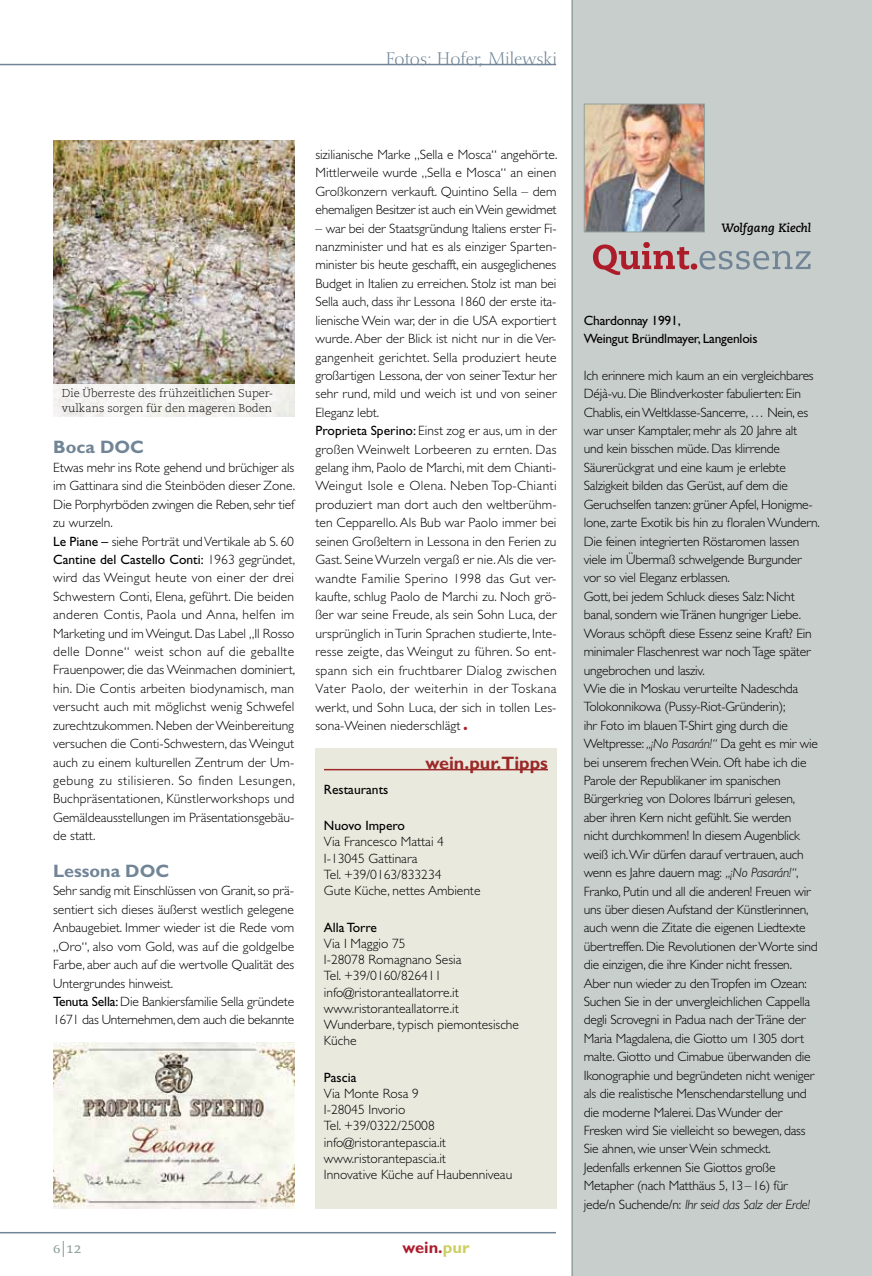
<style>
.page{position:relative;width:872px;height:1276px;background:#fff}
.page>*{position:absolute;margin:0;border:0;box-sizing:border-box;transform-origin:0 0}
.t1{font:300 18px "Nofret";color:#718596}
.t2{font:700 18px "Gill Sans Std";color:#718596}
.t3{font:700 18px "Gill Sans Std";color:#9a2928}
.t4{font:700 16.5px "Gill Sans Std";color:#ac1e2f}
.t5{font:15px "Quadraat Small Caps";color:#92a19c}
.t6{font:300 13.5px/18.5px "Gill Sans Std";letter-spacing:-.01em;color:#000}
.t7{font:13.5px/18.5px "Gill Sans Std";letter-spacing:-.015em;color:#000}
.t8{font:italic 700 12px "Caecilia";color:#000}
.t9{font:300 11.25px/15px "Caecilia";color:#000}
.s1{font-weight:400}
.s2{color:#ad1c29}
.s3{color:#cbcf62}
.s4{font-style:italic}
</style>
<div class="page">
<div style="left:572px;top:0;width:300px;height:1276px;background:#c8cecb"></div>
<hr style="left:571px;top:0;width:2px;height:1276px;background:#92a19c">
<img style="left:586px;top:105px;width:117px;height:125px">
<div style="left:584px;top:103px;width:121px;height:129px;border:1px solid #92a19c"></div>
<svg style="left:593px;top:242px;width:217px;height:33px"></svg>
<img style="left:53px;top:140px;width:241px;height:244px">
<div style="left:53px;top:384px;width:241px;height:32px;background:#f4f3f1"></div>
<div style="left:315px;top:748px;width:241px;height:460px;background:#eae9de"></div>
<hr style="left:324px;top:769px;width:224px;height:1px;background:#9a2928">
<img style="left:53px;top:1042px;width:241px;height:166px">
<h1 class="t1" style="left:386px;top:48px;width:173px">Fotos: Hofer, Milewski</h1>
<p class="t9" style="left:62px;top:386px;width:213px">Die Überreste des frühzeitlichen Super&shy;vulkans sorgen für den mageren Boden</p>
<h1 class="t2" style="left:53px;top:437px;width:92px">Boca DOC</h1>
<p class="t6" style="left:53px;top:458px;width:244px">Etwas mehr ins Rote gehend und brüchiger als im Gattinara sind die Steinböden dieser Zone.<br>Die Porphyrböden zwingen die Reben, sehr tief zu wurzeln.<br><span class="s1">Le Piane –</span> siehe Porträt und Vertikale ab S. 60<br><span class="s1">Cantine del Castello Conti:</span> 1963 gegründet, wird das Weingut heute von einer der drei Schwestern Conti, Elena, geführt. Die beiden anderen Contis, Paola und Anna, helfen im Marketing und im Weingut. Das Label „Il Rosso delle Donne“ weist schon auf die geballte Frauenpower, die das Weinmachen dominiert, hin. Die Contis arbeiten biodynamisch, man versucht auch mit möglichst wenig Schwefel zurechtzukommen. Neben der Weinbereitung versuchen die Conti-Schwestern, das Weingut auch zu einem kulturellen Zentrum der Um&shy;gebung zu stilisieren. So finden Lesungen, Buchpräsentationen, Künstlerworkshops und Gemäldeausstellungen im Präsentationsgebäu&shy;de statt.</p>
<h1 class="t2" style="left:53px;top:860px;width:118px">Lessona DOC</h1>
<p class="t6" style="left:53px;top:882px;width:243px">Sehr sandig mit Einschlüssen von Granit, so prä&shy;sentiert sich dieses äußerst westlich gelegene Anbaugebiet. Immer wieder ist die Rede vom „Oro“, also vom Gold, was auf die goldgelbe Farbe, aber auch auf die wertvolle Qualität des Untergrundes hinweist.<br><span class="s1">Tenuta Sella:</span> Die Bankiersfamilie Sella gründete 1671 das Unternehmen, dem auch die bekannte</p>
<p class="t6" style="left:315px;top:145px;width:244px;text-align:justify">sizilianische Marke „Sella e Mosca“ angehörte.<br>Mittlerweile wurde „Sella e Mosca“ an einen Großkonzern verkauft. Quintino Sella – dem ehemaligen Besitzer ist auch ein Wein gewidmet</p>
<p class="t6" style="left:315px;top:219px;width:243px">– war bei der Staatsgründung Italiens erster Fi&shy;nanzminister und hat es als einziger Sparten&shy;minister bis heute geschafft, ein ausgeglichenes Budget in Italien zu erreichen. Stolz ist man bei Sella auch, dass ihr Lessona 1860 der erste ita&shy;lienische Wein war, der in die USA exportiert wurde. Aber der Blick ist nicht nur in die Ver&shy;gangenheit gerichtet. Sella produziert heute großartigen Lessona, der von seiner Textur her sehr rund, mild und weich ist und von seiner Eleganz lebt.<br><span class="s1">Proprieta Sperino:</span> Einst zog er aus, um in der großen Weinwelt Lorbeeren zu ernten. Das gelang ihm, Paolo de Marchi, mit dem Chianti-Weingut Isole e Olena. Neben Top-Chianti produziert man dort auch den weltberühm&shy;ten Cepparello. Als Bub war Paolo immer bei seinen Großeltern in Lessona in den Ferien zu Gast. Seine Wurzeln vergaß er nie. Als die ver&shy;wandte Familie Sperino 1998 das Gut ver&shy;kaufte, schlug Paolo de Marchi zu. Noch grö&shy;ßer war seine Freude, als sein Sohn Luca, der ursprünglich in Turin Sprachen studierte, Inte&shy;resse zeigte, das Weingut zu führen. So ent&shy;spann sich ein fruchtbarer Dialog zwischen Vater Paolo, der weiterhin in der Toskana werkt, und Sohn Luca, der sich in tollen Les&shy;sona-Weinen niederschlägt <span class="s2">•</span></p>
<h1 class="t3" style="left:425px;top:752px;width:124px">wein.pur.Tipps</h1>
<p class="t7" style="left:324px;top:780px;width:66px">Restaurants</p>
<p class="t7" style="left:324px;top:816px;width:82px">Nuovo Impero</p>
<p class="t6" style="left:324px;top:834px;width:158px;line-height:16.2px">Via Francesco Mattai 4<br>I-13045 Gattinara<br>Tel. +39/0163/833234<br>Gute Küche, nettes Ambiente</p>
<p class="t7" style="left:324px;top:918px;width:55px">Alla Torre</p>
<p class="t6" style="left:324px;top:935px;width:197px;line-height:16.2px">Via I Maggio 75<br>I-28078 Romagnano Sesia<br>Tel. +39/0160/826411 info@ristoranteallatorre.it www.ristoranteallatorre.it<br>Wunderbare, typisch piemontesische<br>Küche</p>
<p class="t7" style="left:324px;top:1068px;width:34px">Pascia</p>
<p class="t6" style="left:324px;top:1085px;width:190px;line-height:16.2px">Via Monte Rosa 9<br>I-28045 Invorio<br>Tel. +39/0322/25008 info@ristorantepascia.it www.ristorantepascia.it<br>Innovative Küche auf Haubenniveau</p>
<p class="t5" style="left:53px;top:1240px;width:30px">6|12</p>
<p class="t4" style="left:402px;top:1237px;width:68px">wein.<span class="s3">pur</span></p>
<p class="t8" style="left:721px;top:221px;width:91px">Wolfgang Kiechl</p>
<p class="t7" style="left:584px;top:311px;width:175px">Chardonnay 1991,<br>Weingut Bründlmayer, Langenlois</p>
<p class="t6" style="left:584px;top:366px;width:238px">Ich erinnere mich kaum an ein vergleichbares Déjà-vu. Die Blindverkoster fabulierten: Ein Chablis, ein Weltklasse-Sancerre, … Nein, es war unser Kamptaler, mehr als 20 Jahre alt und kein bisschen müde. Das klirrende Säurerückgrat und eine kaum je erlebte Salzigkeit bilden das Gerüst, auf dem die Geruchselfen tanzen: grüner Apfel, Honigme&shy;lone, zarte Exotik bis hin zu floralen Wundern.<br>Die feinen integrierten Röstaromen lassen viele im Übermaß schwelgende Burgunder vor so viel Eleganz erblassen.<br>Gott, bei jedem Schluck dieses Salz: Nicht banal, sondern wie Tränen hungriger Liebe.<br>Woraus schöpft diese Essenz seine Kraft? Ein minimaler Flaschenrest war noch Tage später ungebrochen und lasziv.<br>Wie die in Moskau verurteilte Nadeschda Tolokonnikowa (Pussy-Riot-Gründerin);<br>ihr Foto im blauen T-Shirt ging durch die Weltpresse: <span class="s4">„¡No Pasarán!“</span> Da geht es mir wie bei unserem frechen Wein. Oft habe ich die Parole der Republikaner im spanischen Bürgerkrieg von Dolores Ibárruri gelesen, aber ihren Kern nicht gefühlt. Sie werden<br>nicht durchkommen! In diesem Augenblick weiß ich. Wir dürfen darauf vertrauen, auch wenn es Jahre dauern mag: <span class="s4">„¡No Pasarán!“</span>, Franko, Putin und all die anderen! Freuen wir uns über diesen Aufstand der Künstlerinnen, auch wenn die Zitate die eigenen Liedtexte übertreffen. Die Revolutionen der Worte sind die einzigen, die ihre Kinder nicht fressen.<br>Aber nun wieder zu den Tropfen im Ozean:<br>Suchen Sie in der unvergleichlichen Cappella degli Scrovegni in Padua nach der Träne der Maria Magdalena, die Giotto um 1305 dort malte. Giotto und Cimabue überwanden die Ikonographie und begründeten nicht weniger als die realistische Menschendarstellung und die moderne Malerei. Das Wunder der Fresken wird Sie vielleicht so bewegen, dass Sie ahnen, wie unser Wein schmeckt.<br>Jedenfalls erkennen Sie Giottos große Metapher (nach Matthäus 5, 13–16) für jede/n Suchende/n: <span class="s4">Ihr seid das Salz der Erde!</span></p>
</div>
